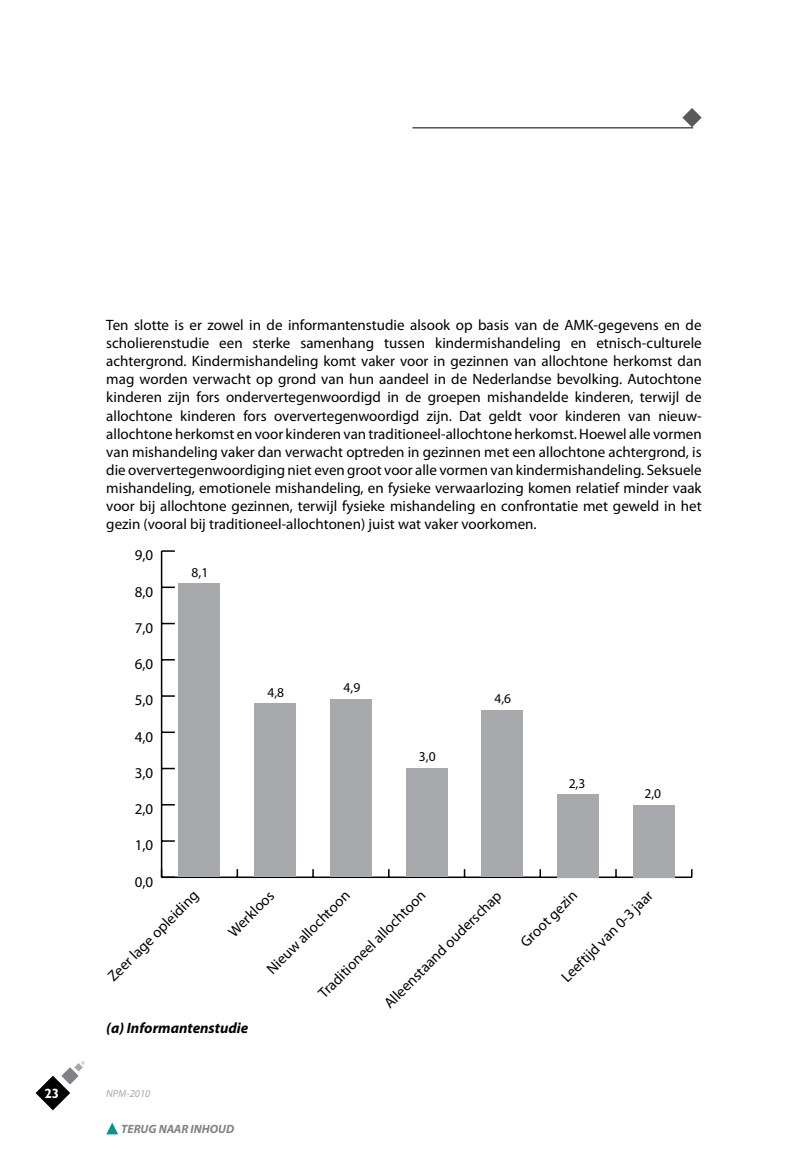
<style>
.page{position:relative;width:808px;height:1149px;background:#fff}
.page>*{position:absolute;margin:0;border:0;box-sizing:border-box;transform-origin:0 0}
.t1{font:15px/18px "Myriad Pro";color:#000;text-align:justify}
.t2{font:italic 700 15px "Myriad Pro";color:#000}
.t3{font:13.5px "Myriad Pro";color:#000}
.t4{font:700 13.5px "Gill Sans Std";color:#fff}
.t5{font:italic 700 12px "Myriad Pro";color:#808285}
.t6{font:italic 10.5px "Myriad Pro";color:#a7a9ac}
</style>
<div class="page">
<svg style="left:36px;top:1061px;width:49px;height:48px"></svg>
<svg style="left:107px;top:1122px;width:11px;height:11px"></svg>
<hr style="left:162px;top:876px;width:530px;height:1px;background:#000">
<svg style="left:312px;top:869px;width:2px;height:7px"></svg>
<svg style="left:539px;top:869px;width:2px;height:8px"></svg>
<svg style="left:615px;top:869px;width:2px;height:7px"></svg>
<hr style="left:161px;top:551px;width:1px;height:326px;background:#000">
<svg style="left:162px;top:868px;width:13px;height:9px"></svg>
<svg style="left:162px;top:840px;width:13px;height:1px"></svg>
<svg style="left:162px;top:803px;width:13px;height:2px"></svg>
<svg style="left:162px;top:767px;width:13px;height:2px"></svg>
<svg style="left:162px;top:731px;width:13px;height:1px"></svg>
<svg style="left:162px;top:695px;width:13px;height:1px"></svg>
<svg style="left:162px;top:659px;width:13px;height:1px"></svg>
<svg style="left:162px;top:622px;width:13px;height:2px"></svg>
<svg style="left:162px;top:586px;width:13px;height:2px"></svg>
<svg style="left:162px;top:550px;width:13px;height:1px"></svg>
<div style="left:179px;top:583px;width:41px;height:294px;background:#a7a9ac"></div>
<div style="left:254px;top:703px;width:42px;height:174px;background:#a7a9ac"></div>
<div style="left:330px;top:699px;width:42px;height:178px;background:#a7a9ac"></div>
<div style="left:406px;top:768px;width:42px;height:109px;background:#a7a9ac"></div>
<div style="left:481px;top:710px;width:42px;height:167px;background:#a7a9ac"></div>
<div style="left:557px;top:793px;width:42px;height:84px;background:#a7a9ac"></div>
<div style="left:633px;top:804px;width:42px;height:73px;background:#a7a9ac"></div>
<svg style="left:682px;top:108px;width:20px;height:19px"></svg>
<hr style="left:412px;top:127px;width:281px;height:1px;background:#000">
<p class="t1" style="left:106px;top:316px;width:597px">Ten slotte is er zowel in de informantenstudie alsook op basis van de AMK-gegevens en de scholierenstudie een sterke samenhang tussen kindermishandeling en etnisch-culturele achtergrond. Kindermishandeling komt vaker voor in gezinnen van allochtone herkomst dan mag worden verwacht op grond van hun aandeel in de Nederlandse bevolking. Autochtone kinderen zijn fors ondervertegenwoordigd in de groepen mishandelde kinderen, terwijl de allochtone kinderen fors oververtegenwoordigd zijn. Dat geldt voor kinderen van nieuw&shy;allochtone herkomst en voor kinderen van traditioneel-allochtone herkomst. Hoewel alle vormen van mishandeling vaker dan verwacht optreden in gezinnen met een allochtone achtergrond, is die oververtegenwoordiging niet even groot voor alle vormen van kindermishandeling. Seksuele mishandeling, emotionele mishandeling, en fysieke verwaarlozing komen relatief minder vaak voor bij allochtone gezinnen, terwijl fysieke mishandeling en confrontatie met geweld in het gezin (vooral bij traditioneel-allochtonen) juist wat vaker voorkomen.</p>
<p class="t1" style="left:135px;top:546px;width:20px">9,0</p>
<p class="t1" style="left:135px;top:582px;width:20px">8,0</p>
<p class="t1" style="left:135px;top:618px;width:20px">7,0</p>
<p class="t1" style="left:135px;top:654px;width:20px">6,0</p>
<p class="t1" style="left:135px;top:691px;width:20px">5,0</p>
<p class="t1" style="left:135px;top:727px;width:20px">4,0</p>
<p class="t1" style="left:135px;top:763px;width:20px">3,0</p>
<p class="t1" style="left:135px;top:799px;width:20px">2,0</p>
<p class="t1" style="left:135px;top:835px;width:20px">1,0</p>
<p class="t3" style="left:192px;top:563px;width:18px">8,1</p>
<p class="t3" style="left:267px;top:683px;width:18px">4,8</p>
<p class="t3" style="left:344px;top:679px;width:18px">4,9</p>
<p class="t3" style="left:419px;top:747px;width:18px">3,0</p>
<p class="t3" style="left:494px;top:690px;width:18px">4,6</p>
<p class="t3" style="left:569px;top:774px;width:18px">2,3</p>
<p class="t3" style="left:644px;top:785px;width:18px">2,0</p>
<p class="t1" style="left:135px;top:872px;width:20px">0,0</p>
<p class="t1" style="left:104px;top:971px;width:123px;rotate:-45deg">Zeer lage opleiding</p>
<p class="t1" style="left:380px;top:998px;width:161px;rotate:-45deg">Alleenstaand ouderschap</p>
<p class="t1" style="left:224px;top:927px;width:59px;rotate:-45deg">Werkloos</p>
<p class="t1" style="left:314px;top:988px;width:146px;rotate:-45deg">Traditioneel allochtoon</p>
<p class="t1" style="left:263px;top:964px;width:112px;rotate:-45deg">Nieuw allochtoon</p>
<p class="t2" style="left:106px;top:1017px;width:144px">(a) Informantenstudie</p>
<p class="t1" style="left:557px;top:972px;width:124px;rotate:-45deg">Leeftijd van 0-3 jaar</p>
<p class="t1" style="left:516px;top:937px;width:75px;rotate:-45deg">Groot gezin</p>
<p class="t4" style="left:45px;top:1085px;width:16px">23</p>
<p class="t6" style="left:106px;top:1086px;width:46px">NPM-2010</p>
<p class="t5" style="left:121px;top:1120px;width:115px">TERUG NAAR INHOUD</p>
</div>
